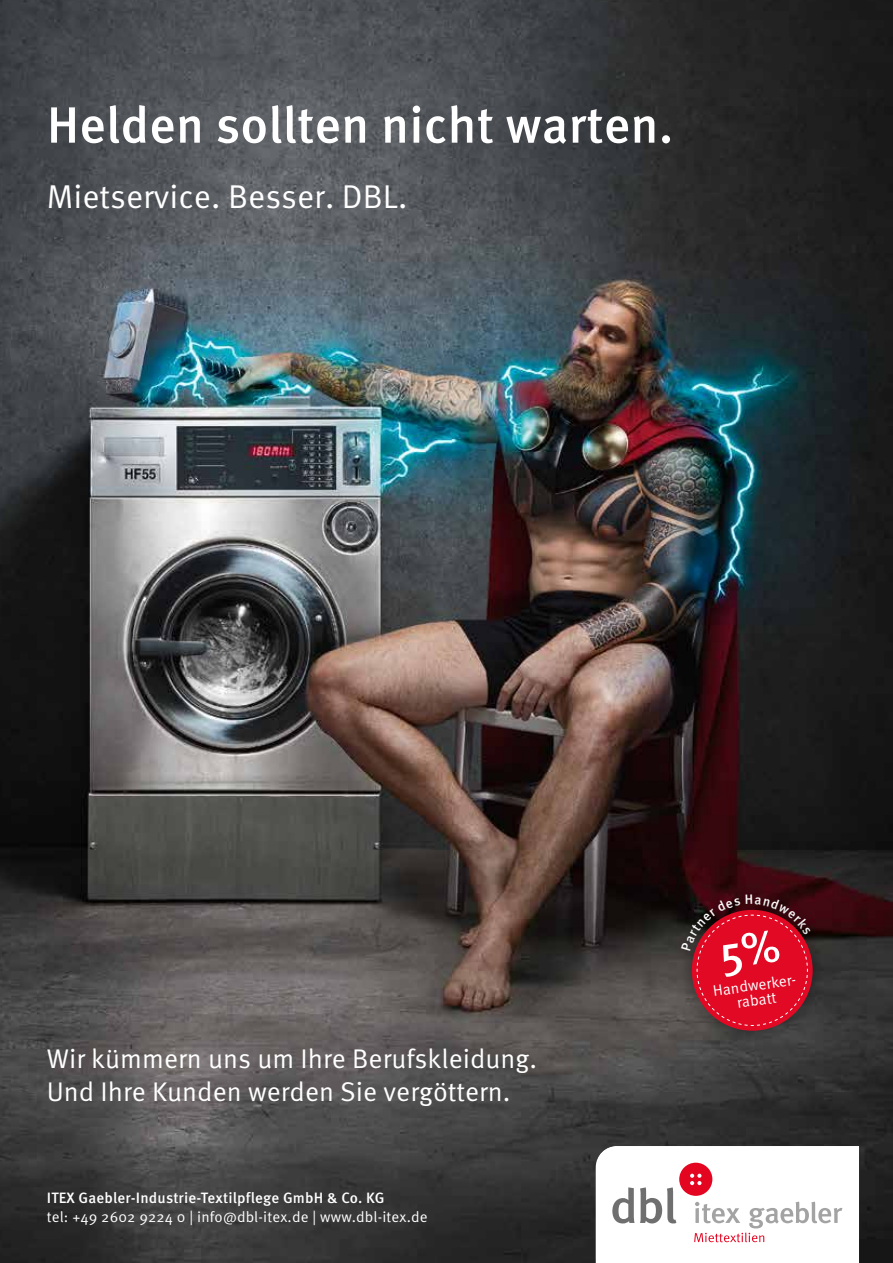
<style>
.page{position:relative;width:893px;height:1263px;background:#fff}
.page>*{position:absolute;margin:0;border:0;box-sizing:border-box;transform-origin:0 0}
.t1{font:500 51px "Meta OT";color:#fff}
.t2{font:33px "Meta OT Norm";color:#fff}
.t3{font:27px/32.4px "Meta OT Norm";color:#fff}
.t4{font:15.3px/15.3px "Meta OT Norm";color:#fff}
.t5{font:15px "Meta OT Norm";letter-spacing:.01em;color:#fff}
.t6{font:500 15px "Meta OT";letter-spacing:.015em;color:#fff}
</style>
<div class="page">
<img style="left:0;top:0;width:893px;height:1263px">
<svg style="left:596px;top:1146px;width:263px;height:117px"></svg>
<div style="left:673px;top:887px;width:145px;height:72px;background:#000;opacity:.3"></div>
<div style="left:681px;top:899px;width:142px;height:142px;background:#000;opacity:.3"></div>
<svg style="left:681px;top:894px;width:130px;height:132px;background:#a61325"></svg>
<h1 class="t1" style="left:47px;top:95px;width:628px">Helden sollten nicht warten.</h1>
<p class="t2" style="left:47px;top:177px;width:362px">Mietservice. Besser. DBL.</p>
<p class="t3" style="left:47px;top:1043px;width:492px">Wir kümmern uns um Ihre Berufskleidung.<br>Und Ihre Kunden werden Sie vergöttern.</p>
<p class="t6" style="left:47px;top:1189px;width:339px">ITEX Gaebler-Industrie-Textilpflege GmbH &amp; Co. KG</p>
<p class="t5" style="left:47px;top:1208px;width:382px">tel: +49 2602 9224 0 | info@dbl-itex.de | www.dbl-itex.de</p>
<p class="t4" style="left:734px;top:980px;width:74px;text-indent:-22px;rotate:-8deg">Handwerker&shy;rabatt</p>
</div>
